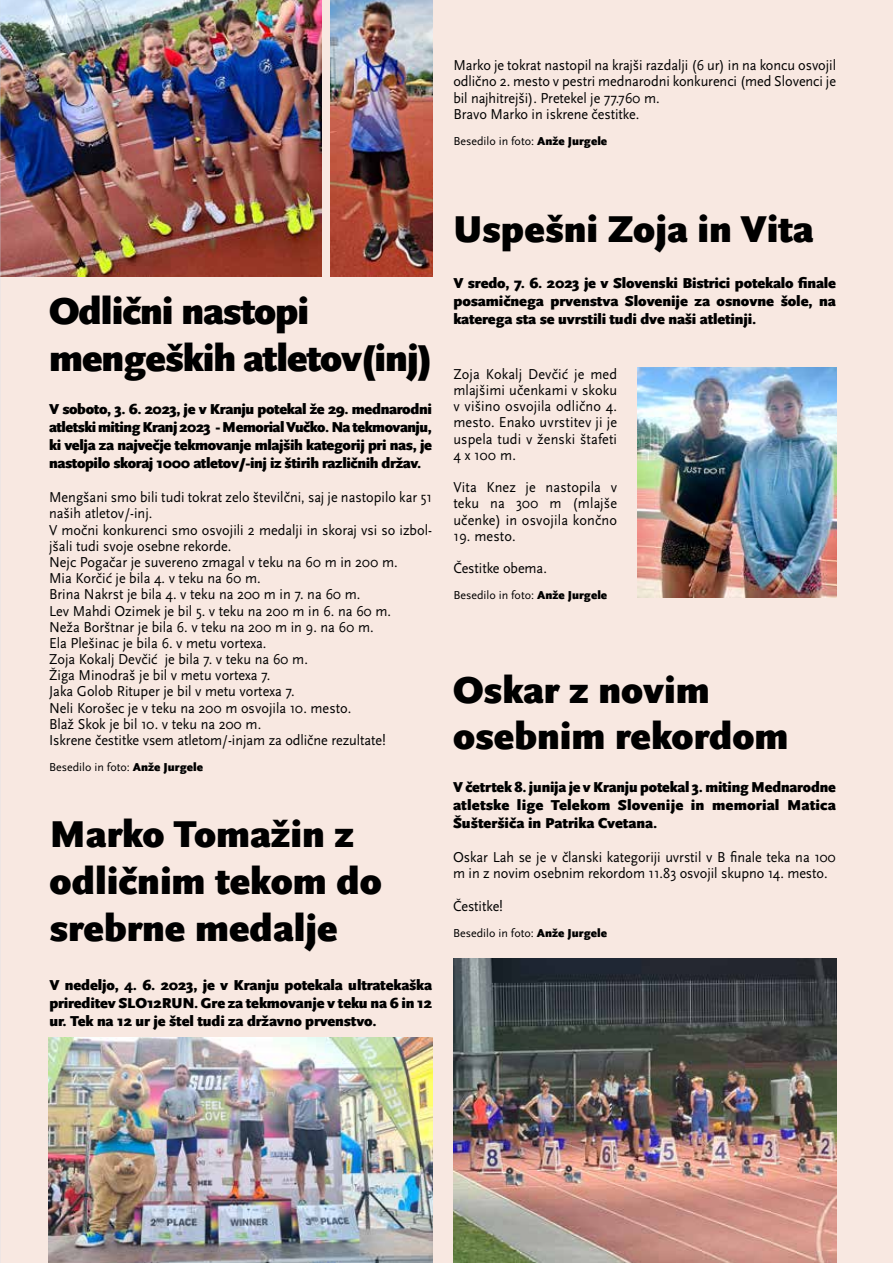
<style>
.page{position:relative;width:893px;height:1263px;background:#f8e8e1}
.page>*{position:absolute;margin:0;border:0;box-sizing:border-box;transform-origin:0 0}
.t1{font:900 39px/46.8px "Scala Sans Pro";color:#000}
.t2{font:900 39px/46.8px "Scala Sans Pro";letter-spacing:-.025em;color:#000}
.t3{font:15px/16.2px "Scala Sans Pro";color:#000;scale:.95 1}
.t4{font:900 15px/18px "Scala Sans Pro";letter-spacing:-.01em;color:#000;text-align:justify}
.t5{font:12px "Scala Sans Pro";color:#000}
.s1{font-weight:900}
</style>
<div class="page">
<img style="left:0;top:0;width:321px;height:276px">
<img style="left:49px;top:1038px;width:383px;height:225px">
<img style="left:637px;top:367px;width:199px;height:230px">
<img style="left:330px;top:0;width:102px;height:276px">
<img style="left:453px;top:959px;width:383px;height:304px">
<p class="t3" style="left:453px;top:57px;width:404px">Marko je tokrat nastopil na krajši razdalji (6 ur) in na koncu osvojil odlično 2. mesto v pestri mednarodni konkurenci (med Slovenci je bil najhitrejši). Pretekel je 77.760 m.<br>Bravo Marko in iskrene čestitke.</p>
<p class="t5" style="left:453px;top:134px;width:155px">Besedilo in foto: <span class="s1">Anže Jurgele</span></p>
<h1 class="t2" style="left:49px;top:288px;width:384px">Odlični nastopi mengeških atletov(inj)</h1>
<p class="t4" style="left:49px;top:400px;width:384px">V soboto, 3. 6. 2023, je v Kranju potekal že 29. mednarodni atletski miting Kranj 2023 - Memorial Vučko. Na tekmovanju, ki velja za največje tekmovanje mlajših kategorij pri nas, je nastopilo skoraj 1000 atletov/-inj iz štirih različnih držav.</p>
<p class="t3" style="left:49px;top:489px;width:405px">Mengšani smo bili tudi tokrat zelo številčni, saj je nastopilo kar 51 naših atletov/-inj.<br>V močni konkurenci smo osvojili 2 medalji in skoraj vsi so izbol&shy;jšali tudi svoje osebne rekorde.<br>Nejc Pogačar je suvereno zmagal v teku na 60 m in 200 m.<br>Mia Korčić je bila 4. v teku na 60 m.<br>Brina Nakrst je bila 4. v teku na 200 m in 7. na 60 m.<br>Lev Mahdi Ozimek je bil 5. v teku na 200 m in 6. na 60 m.<br>Neža Borštnar je bila 6. v teku na 200 m in 9. na 60 m.<br>Ela Plešinac je bila 6. v metu vortexa.<br>Zoja Kokalj Devčić je bila 7. v teku na 60 m.<br>Žiga Minodraš je bil v metu vortexa 7.<br>Jaka Golob Rituper je bil v metu vortexa 7.<br>Neli Korošec je v teku na 200 m osvojila 10. mesto.<br>Blaž Skok je bil 10. v teku na 200 m.<br>Iskrene čestitke vsem atletom/-injam za odlične rezultate!</p>
<p class="t5" style="left:49px;top:760px;width:155px">Besedilo in foto: <span class="s1">Anže Jurgele</span></p>
<h1 class="t1" style="left:49px;top:811px;width:334px">Marko Tomažin z odličnim tekom do srebrne medalje</h1>
<p class="t4" style="left:49px;top:976px;width:384px">V nedeljo, 4. 6. 2023, je v Kranju potekala ultratekaška prireditev SLO12RUN. Gre za tekmovanje v teku na 6 in 12 ur. Tek na 12 ur je štel tudi za državno prvenstvo.</p>
<h1 class="t1" style="left:453px;top:206px;width:362px">Uspešni Zoja in Vita</h1>
<p class="t4" style="left:453px;top:274px;width:384px">V sredo, 7. 6. 2023 je v Slovenski Bistrici potekalo finale posamičnega prvenstva Slovenije za osnovne šole, na katerega sta se uvrstili tudi dve naši atletinji.</p>
<p class="t3" style="left:453px;top:366px;width:174px;text-align:justify">Zoja Kokalj Devčić je med mlajšimi učenkami v skoku v višino osvojila odlično 4. mesto. Enako uvrstitev ji je uspela tudi v ženski štafeti 4 x 100 m.</p>
<p class="t3" style="left:453px;top:479px;width:174px;text-align:justify">Vita Knez je nastopila v teku na 300 m (mlajše učenke) in osvojila končno</p>
<p class="t3" style="left:453px;top:520px;width:100px;line-height:32.4px">19. mesto.<br>Čestitke obema.</p>
<p class="t5" style="left:453px;top:588px;width:155px">Besedilo in foto: <span class="s1">Anže Jurgele</span></p>
<h1 class="t1" style="left:453px;top:667px;width:337px">Oskar z novim osebnim rekordom</h1>
<p class="t4" style="left:453px;top:778px;width:384px">V četrtek 8. junija je v Kranju potekal 3. miting Mednarodne atletske lige Telekom Slovenije in memorial Matica Šušteršiča in Patrika Cvetana.</p>
<p class="t3" style="left:453px;top:849px;width:405px">Oskar Lah se je v članski kategoriji uvrstil v B finale teka na 100 m in z novim osebnim rekordom 11.83 osvojil skupno 14. mesto.</p>
<p class="t3" style="left:453px;top:898px;width:54px">Čestitke!</p>
<p class="t5" style="left:453px;top:926px;width:155px">Besedilo in foto: <span class="s1">Anže Jurgele</span></p>
</div>
